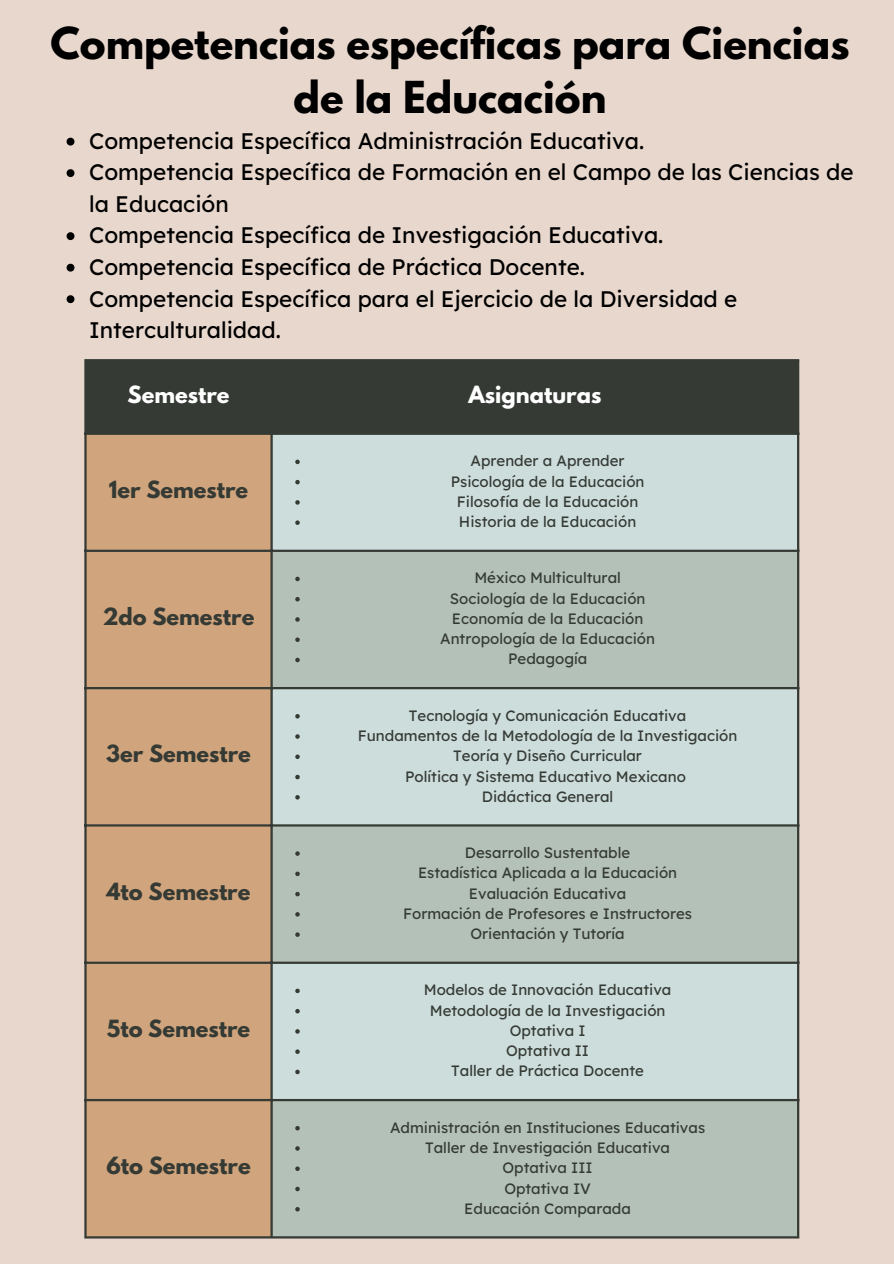
<style>
.page{position:relative;width:894px;height:1264px;background:#fff}
.page>*{position:absolute;margin:0;border:0;box-sizing:border-box;transform-origin:0 0}
.t1{font:700 39px/54px "League Spartan";color:#000;text-align:center}
.t2{font:22.5px/31.5px "Lexend Deca";color:#000}
.t3{font:700 21px "League Spartan";color:#353a34}
.t4{font:700 21px "League Spartan";color:#fff}
.t5{font:15px "Lexend Deca";color:#353a34}
</style>
<div class="page">
<div style="left:0;top:0;width:893px;height:1263px;background:#e8d7cd"></div>
<div style="left:87px;top:361px;width:709px;height:71px;background:#353a34"></div>
<div style="left:87px;top:435px;width:183px;height:801px;background:#d0a47d"></div>
<div style="left:273px;top:435px;width:523px;height:114px;background:#cddddc"></div>
<svg style="left:273px;top:552px;width:523px;height:684px;fill:#b4c1b8"></svg>
<svg style="left:295px;top:459px;width:5px;height:5px"></svg>
<svg style="left:295px;top:480px;width:5px;height:4px"></svg>
<svg style="left:295px;top:500px;width:5px;height:4px"></svg>
<svg style="left:295px;top:520px;width:5px;height:5px"></svg>
<svg style="left:295px;top:576px;width:5px;height:5px"></svg>
<svg style="left:295px;top:597px;width:5px;height:4px"></svg>
<svg style="left:295px;top:617px;width:5px;height:4px"></svg>
<svg style="left:295px;top:637px;width:5px;height:5px"></svg>
<svg style="left:295px;top:657px;width:5px;height:5px"></svg>
<svg style="left:295px;top:714px;width:5px;height:4px"></svg>
<svg style="left:295px;top:734px;width:5px;height:4px"></svg>
<svg style="left:295px;top:754px;width:5px;height:5px"></svg>
<svg style="left:295px;top:774px;width:5px;height:5px"></svg>
<svg style="left:295px;top:795px;width:5px;height:4px"></svg>
<svg style="left:295px;top:851px;width:5px;height:4px"></svg>
<svg style="left:295px;top:871px;width:5px;height:5px"></svg>
<svg style="left:295px;top:891px;width:5px;height:5px"></svg>
<svg style="left:295px;top:912px;width:5px;height:4px"></svg>
<svg style="left:295px;top:932px;width:5px;height:4px"></svg>
<svg style="left:295px;top:988px;width:5px;height:5px"></svg>
<svg style="left:295px;top:1008px;width:5px;height:5px"></svg>
<svg style="left:295px;top:1029px;width:5px;height:4px"></svg>
<svg style="left:295px;top:1049px;width:5px;height:4px"></svg>
<svg style="left:295px;top:1069px;width:5px;height:5px"></svg>
<svg style="left:295px;top:1125px;width:5px;height:5px"></svg>
<svg style="left:295px;top:1146px;width:5px;height:4px"></svg>
<svg style="left:295px;top:1166px;width:5px;height:4px"></svg>
<svg style="left:295px;top:1186px;width:5px;height:5px"></svg>
<svg style="left:295px;top:1206px;width:5px;height:5px"></svg>
<hr style="left:84px;top:361px;width:3px;height:875px;background:#353a34">
<hr style="left:270px;top:361px;width:3px;height:875px;background:#353a34">
<hr style="left:796px;top:361px;width:3px;height:875px;background:#353a34">
<hr style="left:84px;top:359px;width:715px;height:2px;background:#353a34">
<hr style="left:84px;top:432px;width:715px;height:3px;background:#353a34">
<hr style="left:84px;top:549px;width:715px;height:3px;background:#353a34">
<hr style="left:84px;top:687px;width:715px;height:2px;background:#353a34">
<hr style="left:84px;top:824px;width:715px;height:2px;background:#353a34">
<hr style="left:84px;top:961px;width:715px;height:2px;background:#353a34">
<hr style="left:84px;top:1098px;width:715px;height:3px;background:#353a34">
<hr style="left:84px;top:1236px;width:715px;height:2px;background:#353a34">
<svg style="left:67px;top:138px;width:7px;height:7px"></svg>
<svg style="left:67px;top:169px;width:7px;height:8px"></svg>
<svg style="left:67px;top:232px;width:7px;height:8px"></svg>
<svg style="left:67px;top:264px;width:7px;height:7px"></svg>
<svg style="left:67px;top:295px;width:7px;height:8px"></svg>
<p class="t1" style="left:50px;top:22px;width:800px">Competencias específicas para Ciencias de la Educación</p>
<p class="t2" style="left:89px;top:125px;width:556px">Competencia Específica Administración Educativa.</p>
<p class="t2" style="left:89px;top:156px;width:765px">Competencia Específica de Formación en el Campo de las Ciencias de la Educación</p>
<p class="t2" style="left:89px;top:219px;width:575px">Competencia Específica de Investigación Educativa.</p>
<p class="t2" style="left:89px;top:251px;width:497px">Competencia Específica de Práctica Docente.</p>
<p class="t2" style="left:89px;top:282px;width:649px">Competencia Específica para el Ejercicio de la Diversidad e<br>Interculturalidad.</p>
<h1 class="t4" style="left:127px;top:384px;width:103px">Semestre</h1>
<p class="t4" style="left:468px;top:384px;width:134px">Asignaturas</p>
<p class="t3" style="left:109px;top:479px;width:141px">1er Semestre</p>
<p class="t3" style="left:103px;top:606px;width:153px">2do Semestre</p>
<p class="t3" style="left:106px;top:743px;width:146px">3er Semestre</p>
<p class="t3" style="left:107px;top:880px;width:145px">4to Semestre</p>
<p class="t3" style="left:107px;top:1018px;width:145px">5to Semestre</p>
<p class="t3" style="left:106px;top:1155px;width:146px">6to Semestre</p>
<p class="t5" style="left:470px;top:451px;width:155px">Aprender a Aprender</p>
<p class="t5" style="left:450px;top:471px;width:195px">Psicología de la Educación</p>
<p class="t5" style="left:457px;top:492px;width:183px">Filosofía de la Educación</p>
<p class="t5" style="left:459px;top:512px;width:179px">Historia de la Educación</p>
<p class="t5" style="left:474px;top:568px;width:148px">México Multicultural</p>
<p class="t5" style="left:449px;top:588px;width:197px">Sociología de la Educación</p>
<p class="t5" style="left:452px;top:609px;width:193px">Economía de la Educación</p>
<p class="t5" style="left:440px;top:629px;width:216px">Antropología de la Educación</p>
<p class="t5" style="left:508px;top:649px;width:81px">Pedagogía</p>
<p class="t5" style="left:409px;top:705px;width:279px">Tecnología y Comunicación Educativa</p>
<p class="t5" style="left:357px;top:726px;width:381px">Fundamentos de la Metodología de la Investigación</p>
<p class="t5" style="left:453px;top:746px;width:190px">Teoría y Diseño Curricular</p>
<p class="t5" style="left:405px;top:766px;width:282px">Política y Sistema Educativo Mexicano</p>
<p class="t5" style="left:482px;top:786px;width:133px">Didáctica General</p>
<p class="t5" style="left:465px;top:843px;width:167px">Desarrollo Sustentable</p>
<p class="t5" style="left:418px;top:863px;width:260px">Estadística Aplicada a la Educación</p>
<p class="t5" style="left:468px;top:883px;width:159px">Evaluación Educativa</p>
<p class="t5" style="left:403px;top:903px;width:290px">Formación de Profesores e Instructores</p>
<p class="t5" style="left:470px;top:924px;width:156px">Orientación y Tutoría</p>
<p class="t5" style="left:423px;top:980px;width:249px">Modelos de Innovación Educativa</p>
<p class="t5" style="left:429px;top:1000px;width:237px">Metodología de la Investigación</p>
<p class="t5" style="left:509px;top:1020px;width:77px">Optativa I</p>
<p class="t5" style="left:506px;top:1041px;width:84px">Optativa II</p>
<p class="t5" style="left:451px;top:1061px;width:194px">Taller de Práctica Docente</p>
<p class="t5" style="left:390px;top:1117px;width:316px">Administración en Instituciones Educativas</p>
<p class="t5" style="left:425px;top:1137px;width:246px">Taller de Investigación Educativa</p>
<p class="t5" style="left:502px;top:1158px;width:92px">Optativa III</p>
<p class="t5" style="left:504px;top:1178px;width:88px">Optativa IV</p>
<p class="t5" style="left:464px;top:1198px;width:168px">Educación Comparada</p>
</div>
